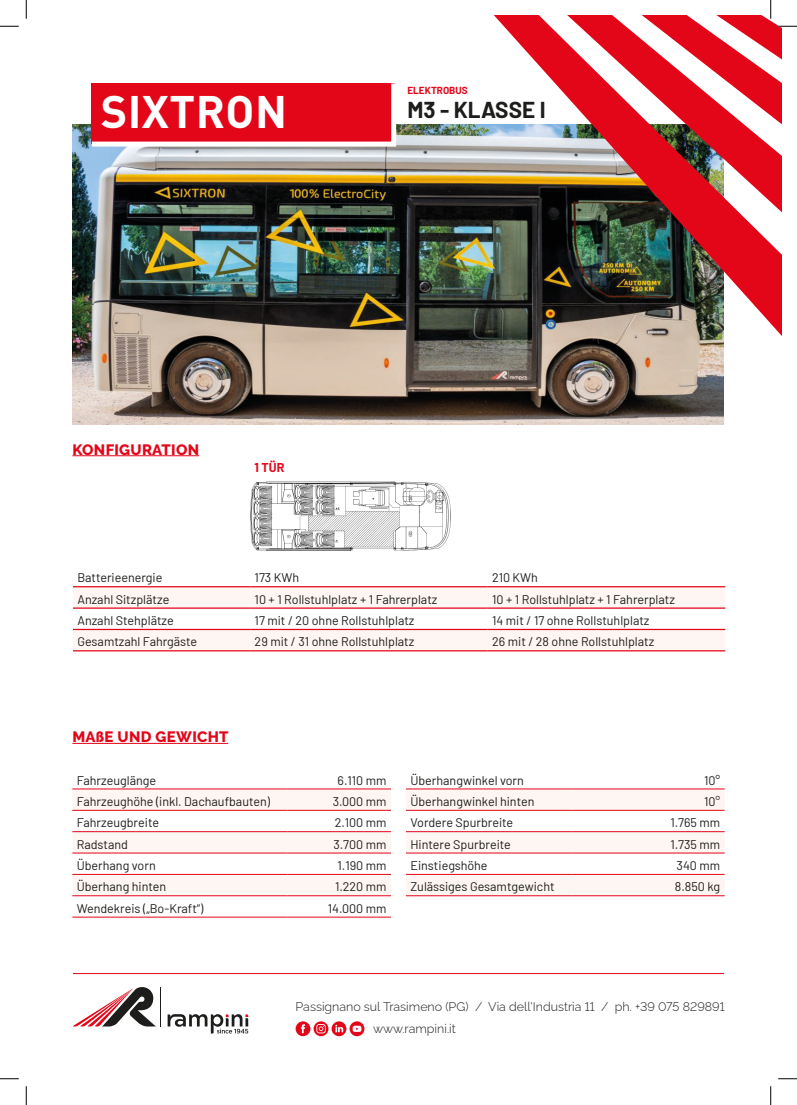
<style>
.page{position:relative;width:797px;height:1105px;background:#fff}
.page>*{position:absolute;margin:0;border:0;box-sizing:border-box;transform-origin:0 0}
.t1{font:700 45px "DIN";letter-spacing:.01em;color:#fff}
.t2{font:700 22.5px "Barlow";color:#1d1d1b}
.t3{font:800 15px "Raleway";letter-spacing:.02em;color:#e30619}
.t4{font:12.5px "Barlow";color:#1d1d1b}
.t5{font:300 12.5px/21.6px "Raleway";color:#1d1d1b}
.t6{font:700 12.5px "Barlow";color:#e30619}
.t7{font:700 10px "Barlow";color:#e30619}
</style>
<div class="page">
<img style="left:73px;top:125px;width:650px;height:299px">
<hr style="left:73px;top:973px;width:651px;height:1px;background:#e30619">
<hr style="left:72px;top:743px;width:156px;height:1px;background:#e30619">
<hr style="left:72px;top:455px;width:127px;height:1px;background:#e30619">
<svg style="left:87px;top:83px;width:298px;height:66px"></svg>
<svg style="left:72px;top:790px;width:319px;height:105px"></svg>
<hr style="left:72px;top:789px;width:215px;height:1px;background:#e30619">
<hr style="left:287px;top:789px;width:104px;height:1px;background:#e30619">
<hr style="left:72px;top:810px;width:215px;height:1px;background:#e30619">
<hr style="left:287px;top:810px;width:104px;height:1px;background:#e30619">
<hr style="left:72px;top:831px;width:215px;height:1px;background:#e30619">
<hr style="left:287px;top:831px;width:104px;height:1px;background:#e30619">
<hr style="left:72px;top:853px;width:215px;height:1px;background:#e30619">
<hr style="left:287px;top:853px;width:104px;height:1px;background:#e30619">
<hr style="left:72px;top:874px;width:215px;height:1px;background:#e30619">
<hr style="left:287px;top:874px;width:104px;height:1px;background:#e30619">
<hr style="left:72px;top:895px;width:215px;height:1px;background:#e30619">
<hr style="left:287px;top:895px;width:104px;height:1px;background:#e30619">
<hr style="left:72px;top:917px;width:215px;height:1px;background:#e30619">
<hr style="left:287px;top:917px;width:104px;height:1px;background:#e30619">
<svg style="left:406px;top:790px;width:318px;height:105px"></svg>
<hr style="left:406px;top:789px;width:166px;height:1px;background:#e30619">
<hr style="left:572px;top:789px;width:152px;height:1px;background:#e30619">
<hr style="left:406px;top:810px;width:166px;height:1px;background:#e30619">
<hr style="left:572px;top:810px;width:152px;height:1px;background:#e30619">
<hr style="left:406px;top:831px;width:166px;height:1px;background:#e30619">
<hr style="left:572px;top:831px;width:152px;height:1px;background:#e30619">
<hr style="left:406px;top:853px;width:166px;height:1px;background:#e30619">
<hr style="left:572px;top:853px;width:152px;height:1px;background:#e30619">
<hr style="left:406px;top:874px;width:166px;height:1px;background:#e30619">
<hr style="left:572px;top:874px;width:152px;height:1px;background:#e30619">
<hr style="left:406px;top:895px;width:166px;height:1px;background:#e30619">
<hr style="left:572px;top:895px;width:152px;height:1px;background:#e30619">
<svg style="left:73px;top:587px;width:652px;height:63px;fill:#fef6f3"></svg>
<hr style="left:73px;top:586px;width:177px;height:1px;background:#e30619">
<hr style="left:250px;top:586px;width:238px;height:1px;background:#e30619">
<hr style="left:488px;top:586px;width:237px;height:1px;background:#e30619">
<hr style="left:73px;top:607px;width:177px;height:2px;background:#e30619">
<hr style="left:250px;top:607px;width:238px;height:2px;background:#e30619">
<hr style="left:488px;top:607px;width:237px;height:2px;background:#e30619">
<hr style="left:73px;top:629px;width:177px;height:1px;background:#e30619">
<hr style="left:250px;top:629px;width:238px;height:1px;background:#e30619">
<hr style="left:488px;top:629px;width:237px;height:1px;background:#e30619">
<hr style="left:73px;top:650px;width:177px;height:1px;background:#e30619">
<hr style="left:250px;top:650px;width:238px;height:1px;background:#e30619">
<hr style="left:488px;top:650px;width:237px;height:1px;background:#e30619">
<svg style="left:349px;top:1021px;width:15px;height:15px"></svg>
<svg style="left:353px;top:1026px;width:8px;height:6px"></svg>
<svg style="left:331px;top:1021px;width:15px;height:15px"></svg>
<svg style="left:335px;top:1025px;width:8px;height:7px"></svg>
<svg style="left:313px;top:1021px;width:15px;height:15px"></svg>
<svg style="left:295px;top:1021px;width:15px;height:15px"></svg>
<svg style="left:301px;top:1024px;width:4px;height:9px"></svg>
<svg style="left:73px;top:987px;width:83px;height:39px"></svg>
<hr style="left:160px;top:987px;width:1px;height:39px;background:#1d1d1b">
<svg style="left:168px;top:1014px;width:80px;height:19px"></svg>
<img style="left:250px;top:482px;width:200px;height:69px">
<img style="left:385px;top:16px;width:396px;height:349px">
<svg style="left:0;top:25px;width:19px;height:2px"></svg>
<svg style="left:778px;top:25px;width:19px;height:2px"></svg>
<svg style="left:0;top:1078px;width:19px;height:1px"></svg>
<svg style="left:778px;top:1078px;width:19px;height:1px"></svg>
<svg style="left:25px;top:0;width:2px;height:19px"></svg>
<svg style="left:25px;top:1086px;width:2px;height:19px"></svg>
<svg style="left:770px;top:0;width:1px;height:19px"></svg>
<svg style="left:770px;top:1086px;width:1px;height:19px"></svg>
<h1 class="t1" style="left:101px;top:83px;width:188px">SIXTRON</h1>
<p class="t7" style="left:407px;top:83px;width:62px">ELEKTROBUS</p>
<h2 class="t2" style="left:407px;top:93px;width:140px">M3 - KLASSE I</h2>
<p class="t3" style="left:72px;top:441px;width:128px">KONFIGURATION</p>
<p class="t6" style="left:255px;top:458px;width:31px">1 TÜR</p>
<p class="t4" style="left:77px;top:568px;width:86px">Batterieenergie</p>
<p class="t4" style="left:255px;top:568px;width:46px">173 KWh</p>
<p class="t4" style="left:492px;top:568px;width:47px">210 KWh</p>
<p class="t4" style="left:77px;top:590px;width:93px">Anzahl Sitzplätze</p>
<p class="t4" style="left:255px;top:590px;width:184px">10 + 1 Rollstuhlplatz + 1 Fahrerplatz</p>
<p class="t4" style="left:492px;top:590px;width:184px">10 + 1 Rollstuhlplatz + 1 Fahrerplatz</p>
<p class="t4" style="left:77px;top:611px;width:98px">Anzahl Stehplätze</p>
<p class="t4" style="left:255px;top:611px;width:161px">17 mit / 20 ohne Rollstuhlplatz</p>
<p class="t4" style="left:492px;top:611px;width:159px">14 mit / 17 ohne Rollstuhlplatz</p>
<p class="t4" style="left:77px;top:633px;width:121px">Gesamtzahl Fahrgäste</p>
<p class="t4" style="left:255px;top:633px;width:161px">29 mit / 31 ohne Rollstuhlplatz</p>
<p class="t4" style="left:492px;top:633px;width:164px">26 mit / 28 ohne Rollstuhlplatz</p>
<p class="t3" style="left:72px;top:728px;width:158px">MAßE UND GEWICHT</p>
<p class="t4" style="left:77px;top:771px;width:81px">Fahrzeuglänge</p>
<p class="t4" style="left:337px;top:771px;width:50px">6.110 mm</p>
<p class="t4" style="left:77px;top:792px;width:195px">Fahrzeughöhe (inkl. Dachaufbauten)</p>
<p class="t4" style="left:333px;top:792px;width:55px">3.000 mm</p>
<p class="t4" style="left:77px;top:814px;width:84px">Fahrzeugbreite</p>
<p class="t4" style="left:335px;top:814px;width:53px">2.100 mm</p>
<p class="t4" style="left:77px;top:835px;width:53px">Radstand</p>
<p class="t4" style="left:333px;top:835px;width:55px">3.700 mm</p>
<p class="t4" style="left:77px;top:856px;width:80px">Überhang vorn</p>
<p class="t4" style="left:337px;top:856px;width:50px">1.190 mm</p>
<p class="t4" style="left:77px;top:878px;width:91px">Überhang hinten</p>
<p class="t4" style="left:335px;top:878px;width:53px">1.220 mm</p>
<p class="t4" style="left:77px;top:899px;width:128px">Wendekreis („Bo-Kraft“)</p>
<p class="t4" style="left:328px;top:899px;width:60px">14.000 mm</p>
<p class="t4" style="left:410px;top:771px;width:115px">Überhangwinkel vorn</p>
<p class="t4" style="left:704px;top:771px;width:18px">10°</p>
<p class="t4" style="left:410px;top:792px;width:126px">Überhangwinkel hinten</p>
<p class="t4" style="left:704px;top:792px;width:18px">10°</p>
<p class="t4" style="left:410px;top:814px;width:104px">Vordere Spurbreite</p>
<p class="t4" style="left:670px;top:814px;width:51px">1.765 mm</p>
<p class="t4" style="left:410px;top:835px;width:102px">Hintere Spurbreite</p>
<p class="t4" style="left:670px;top:835px;width:51px">1.735 mm</p>
<p class="t4" style="left:410px;top:856px;width:79px">Einstiegshöhe</p>
<p class="t4" style="left:676px;top:856px;width:45px">340 mm</p>
<p class="t4" style="left:410px;top:878px;width:146px">Zulässiges Gesamtgewicht</p>
<p class="t4" style="left:675px;top:878px;width:47px">8.850 kg</p>
<p class="t5" style="left:373px;top:995px;width:353px;text-indent:-77px">Passignano sul Trasimeno (PG) / Via dell'Industria 11 / ph. +39 075 829891 www.rampini.it</p>
</div>
